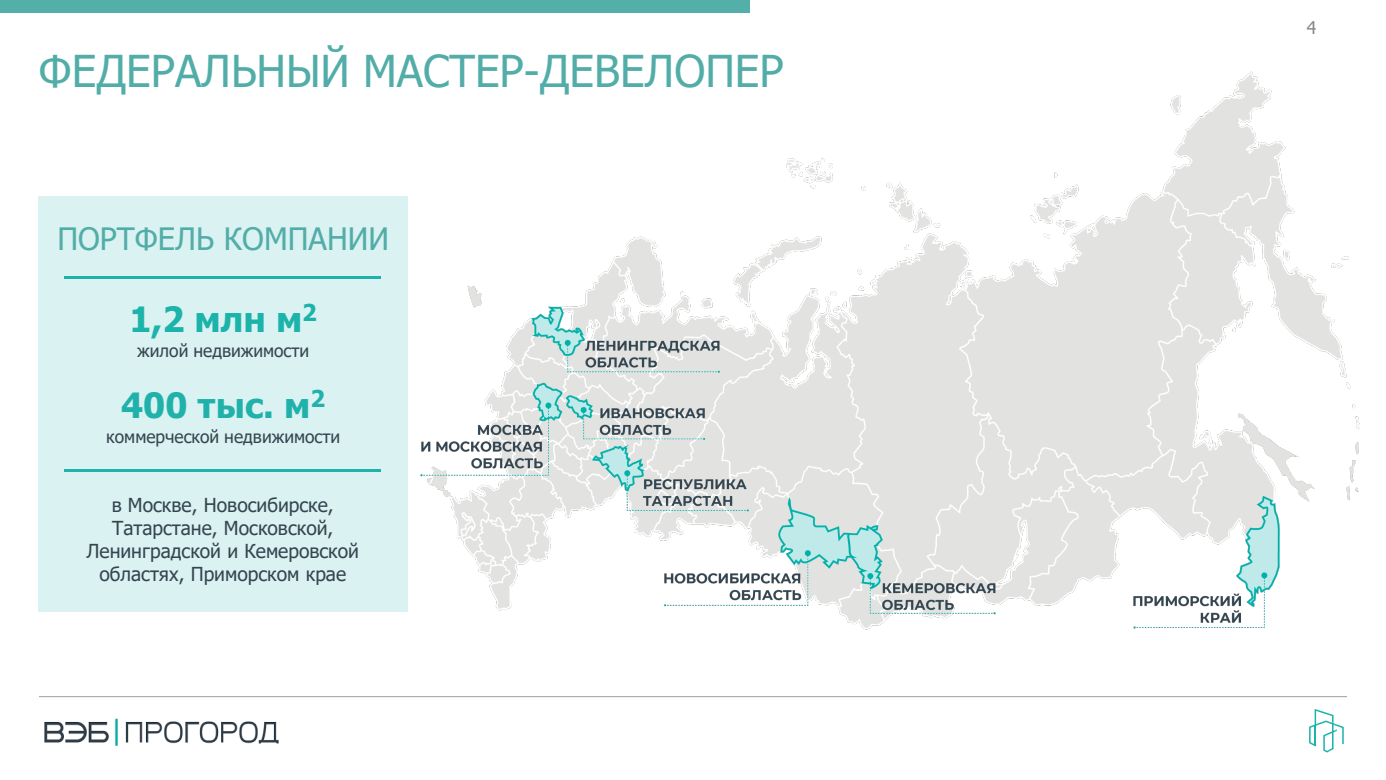
<style>
.page{position:relative;width:1386px;height:780px;background:#fff}
.page>*{position:absolute;margin:0;border:0;box-sizing:border-box;transform-origin:0 0}
.t1{font:43.75px "Tahoma";color:#52ada8}
.t2{font:700 34.65px "Tahoma";color:#20b2aa}
.t3{font:700 34.65px "Tahoma";color:#1bb3aa}
.t4{font:30.8px "Tahoma";color:#52ada8}
.t5{font:19.25px/23.1px "Tahoma";color:#354550;text-align:center}
.t6{font:17.5px "Tahoma";color:#898989}
.t7{font:17.32px "Tahoma";color:#354550}
</style>
<div class="page">
<div style="left:38px;top:196px;width:369px;height:415px;background:#daf2f1"></div>
<hr style="left:65px;top:469px;width:316px;height:3px;background:#20b2aa">
<hr style="left:39px;top:696px;width:1307px;height:1px;background:#99a2a7">
<img style="left:44px;top:718px;width:235px;height:28px">
<hr style="left:65px;top:276px;width:316px;height:3px;background:#20b2aa">
<img style="left:284px;top:71px;width:1076px;height:682px">
<div style="left:0;top:0;width:749px;height:12px;background:#54afa9"></div>
<p class="t1" style="left:39px;top:42px;width:746px">ФЕДЕРАЛЬНЫЙ МАСТЕР-ДЕВЕЛОПЕР</p>
<p class="t4" style="left:57px;top:218px;width:333px">ПОРТФЕЛЬ КОМПАНИИ</p>
<p class="t3" style="left:129px;top:295px;width:189px">1,2 млн м<sup>2</sup></p>
<p class="t7" style="left:137px;top:339px;width:174px">жилой недвижимости</p>
<p class="t2" style="left:121px;top:380px;width:205px">400 тыс. м<sup>2</sup></p>
<p class="t7" style="left:106px;top:425px;width:235px">коммерческой недвижимости</p>
<p class="t5" style="left:86px;top:494px;width:274px">в Москве, Новосибирске,<br>Татарстане, Московской,<br>Ленинградской и Кемеровской областях, Приморском крае</p>
<p class="t6" style="left:1306px;top:16px;width:11px">4</p>
</div>
